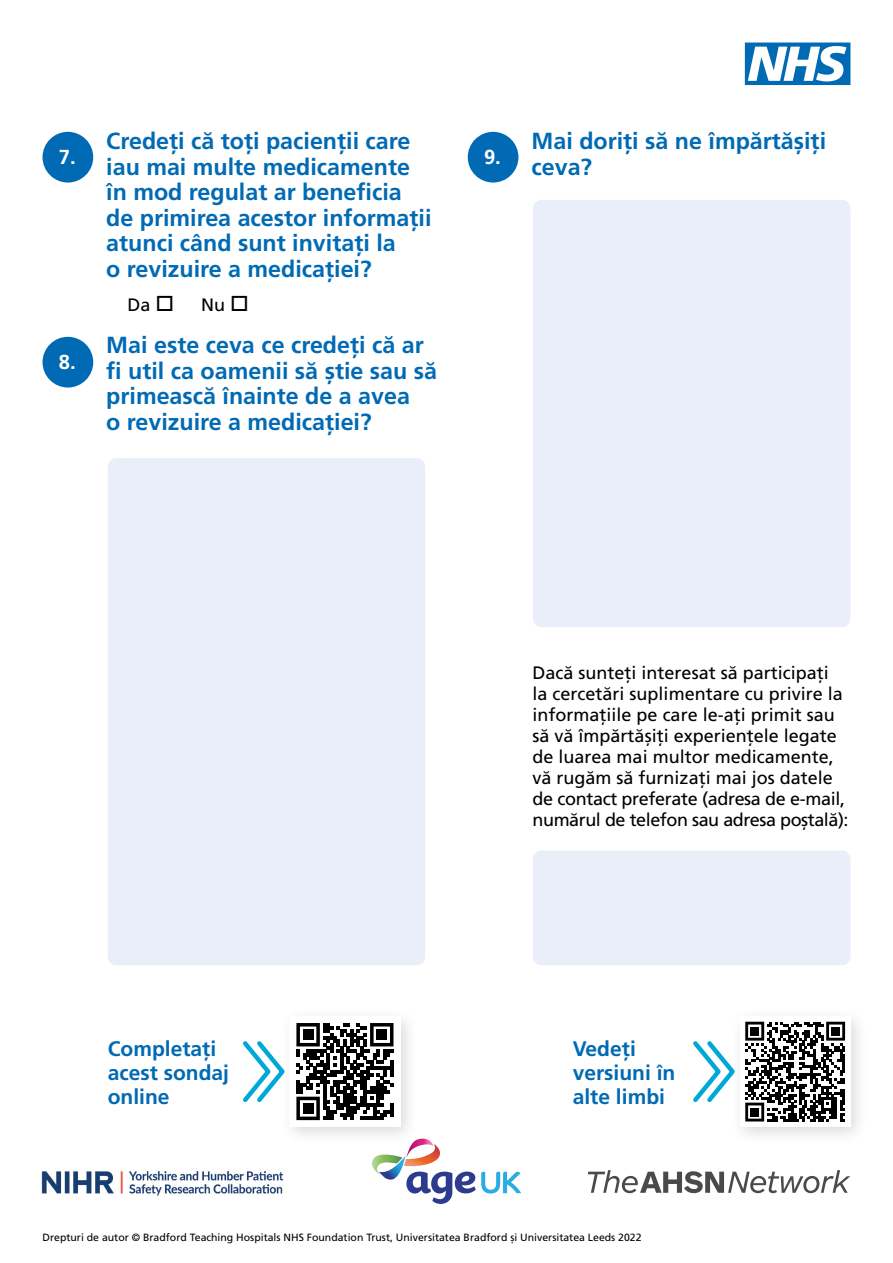
<style>
.page{position:relative;width:893px;height:1263px;background:#fff}
.page>*{position:absolute;margin:0;border:0;box-sizing:border-box;transform-origin:0 0}
.t1{font:700 23.25px/25.5px "Frutiger LT Pro";color:#006ab4}
.t2{font:700 21px/24px "Frutiger LT Pro";color:#006ab4}
.t3{font:700 20.25px "Frutiger LT Pro";color:#fff}
.t4{font:18px/21px "Frutiger LT Pro";color:#000}
.t5{font:10.5px "Frutiger LT Pro";color:#000}
</style>
<div class="page">
<img style="left:41px;top:1171px;width:243px;height:25px">
<svg style="left:588px;top:1170px;width:262px;height:23px"></svg>
<svg style="left:372px;top:1138px;width:149px;height:66px"></svg>
<svg style="left:745px;top:43px;width:105px;height:42px"></svg>
<div style="left:43px;top:132px;width:50px;height:51px;background:#006ab4;border-radius:50%"></div>
<div style="left:43px;top:337px;width:50px;height:50px;background:#006ab4;border-radius:50%"></div>
<div style="left:468px;top:132px;width:50px;height:51px;background:#006ab4;border-radius:50%"></div>
<div style="left:730px;top:1006px;width:139px;height:139px;background:#000;opacity:.15"></div>
<div style="left:740px;top:1016px;width:110px;height:111px;background:#fff"></div>
<svg style="left:745px;top:1022px;width:100px;height:99px"></svg>
<div style="left:751px;top:1027px;width:8px;height:8px;background:#000"></div>
<div style="left:832px;top:1027px;width:8px;height:8px;background:#000"></div>
<div style="left:751px;top:1108px;width:8px;height:8px;background:#000"></div>
<svg style="left:693px;top:1037px;width:45px;height:69px"></svg>
<div style="left:280px;top:1006px;width:139px;height:139px;background:#000;opacity:.15"></div>
<div style="left:290px;top:1016px;width:110px;height:111px;background:#fff"></div>
<svg style="left:296px;top:1023px;width:97px;height:97px"></svg>
<div style="left:303px;top:1030px;width:10px;height:10px;background:#000"></div>
<div style="left:377px;top:1030px;width:10px;height:10px;background:#000"></div>
<div style="left:303px;top:1103px;width:10px;height:10px;background:#000"></div>
<svg style="left:243px;top:1037px;width:45px;height:69px"></svg>
<div style="left:108px;top:458px;width:317px;height:507px;background:#eaeef9;border-radius:9px"></div>
<div style="left:533px;top:200px;width:317px;height:427px;background:#eaeef9;border-radius:9px"></div>
<div style="left:533px;top:850px;width:317px;height:115px;background:#eaeef9;border-radius:9px"></div>
<p class="t3" style="left:59px;top:145px;width:18px">7.</p>
<p class="t3" style="left:59px;top:350px;width:18px">8.</p>
<p class="t1" style="left:106px;top:129px;width:327px">Credeți că toți pacienții care iau mai multe medicamente în mod regulat ar beneficia de primirea acestor informații atunci când sunt invitați la<br>o revizuire a medicației?</p>
<p class="t4" style="left:128px;top:294px;width:45px">Da □</p>
<p class="t4" style="left:201px;top:294px;width:46px">Nu □</p>
<p class="t1" style="left:106px;top:332px;width:332px">Mai este ceva ce credeți că ar fi util ca oamenii să știe sau să primească înainte de a avea<br>o revizuire a medicației?</p>
<p class="t3" style="left:484px;top:145px;width:18px">9.</p>
<p class="t1" style="left:531px;top:129px;width:296px">Mai doriți să ne împărtășiți ceva?</p>
<p class="t2" style="left:108px;top:1036px;width:123px">Completați acest sondaj online</p>
<p class="t4" style="left:533px;top:662px;width:318px">Dacă sunteți interesat să participați<br>la cercetări suplimentare cu privire la informațiile pe care le-ați primit sau să vă împărtășiți experiențele legate de luarea mai multor medicamente, vă rugăm să furnizați mai jos datele de contact preferate (adresa de e-mail, numărul de telefon sau adresa poștală):</p>
<p class="t2" style="left:573px;top:1036px;width:104px">Vedeți versiuni în alte limbi</p>
<p class="t5" style="left:43px;top:1231px;width:601px">Drepturi de autor © Bradford Teaching Hospitals NHS Foundation Trust, Universitatea Bradford și Universitatea Leeds 2022</p>
</div>
